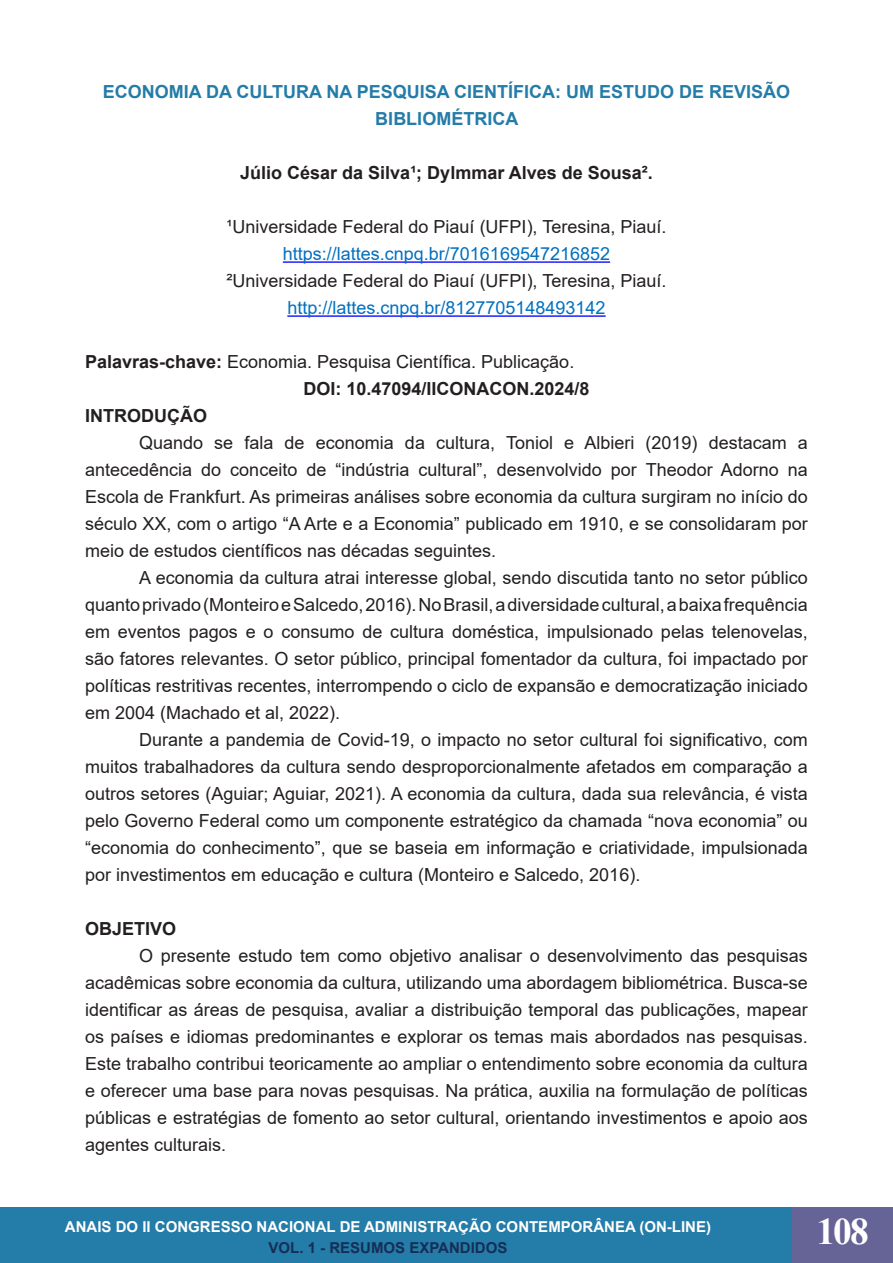
<style>
.page{position:relative;width:893px;height:1263px;background:#fff}
.page>*{position:absolute;margin:0;border:0;box-sizing:border-box;transform-origin:0 0}
.t1{font:700 37.5px "Times New Roman";color:#fff}
.Normal__Web{font:18px/27px "Arial";color:#231f20;text-align:justify}
.Título_2_ABNT_-_Título_2{font:700 18px "Arial";color:#231f20}
.t2{font:18px "Arial";color:#0070c0}
.t3{font:700 18px/27px "Arial";color:#247ca8;text-align:center}
.t4{font:700 15px "Arial";color:#fff}
.t5{font:700 15px "Arial";color:#162e55}
.s1{font-weight:700}
</style>
<div class="page">
<div style="left:0;top:1208px;width:893px;height:55px;background:#247ca8"></div>
<div style="left:792px;top:1208px;width:101px;height:55px;background:#666397"></div>
<hr style="left:283px;top:261px;width:327px;height:2px;background:#00f">
<hr style="left:287px;top:315px;width:319px;height:2px;background:#00f">
<p class="t3" style="left:103px;top:79px;width:689px">ECONOMIA DA CULTURA NA PESQUISA CIENTÍFICA: UM ESTUDO DE REVISÃO<br>BIBLIOMÉTRICA</p>
<p class="Título_2_ABNT_-_Título_2" style="left:240px;top:160px;width:414px">Júlio César da Silva¹; Dylmmar Alves de Sousa².</p>
<p class="Normal__Web" style="left:227px;top:213px;width:441px">¹Universidade Federal do Piauí (UFPI), Teresina, Piauí.</p>
<p class="t2" style="left:283px;top:241px;width:329px">https://lattes.cnpq.br/7016169547216852</p>
<p class="Normal__Web" style="left:227px;top:267px;width:441px">²Universidade Federal do Piauí (UFPI), Teresina, Piauí.</p>
<p class="t2" style="left:287px;top:295px;width:320px">http://lattes.cnpq.br/8127705148493142</p>
<p class="Normal__Web" style="left:85px;top:348px;width:491px"><span class="s1">Palavras-chave:</span> Economia. Pesquisa Científica. Publicação.</p>
<p class="Título_2_ABNT_-_Título_2" style="left:303px;top:376px;width:288px">DOI: 10.47094/IICONACON.2024/8</p>
<p class="Título_2_ABNT_-_Título_2" style="left:85px;top:403px;width:123px">INTRODUÇÃO</p>
<p class="Normal__Web" style="left:85px;top:429px;width:724px;text-indent:54px">Quando se fala de economia da cultura, Toniol e Albieri (2019) destacam a antecedência do conceito de “indústria cultural”, desenvolvido por Theodor Adorno na Escola de Frankfurt. As primeiras análises sobre economia da cultura surgiram no início do século XX, com o artigo “A Arte e a Economia” publicado em 1910, e se consolidaram por meio de estudos científicos nas décadas seguintes.</p>
<p class="Normal__Web" style="left:85px;top:564px;width:724px;text-indent:54px">A economia da cultura atrai interesse global, sendo discutida tanto no setor público quanto privado (Monteiro e Salcedo, 2016). No Brasil, a diversidade cultural, a baixa frequência em eventos pagos e o consumo de cultura doméstica, impulsionado pelas telenovelas, são fatores relevantes. O setor público, principal fomentador da cultura, foi impactado por políticas restritivas recentes, interrompendo o ciclo de expansão e democratização iniciado em 2004 (Machado et al, 2022).</p>
<p class="Normal__Web" style="left:85px;top:726px;width:724px;text-indent:54px">Durante a pandemia de Covid-19, o impacto no setor cultural foi significativo, com muitos trabalhadores da cultura sendo desproporcionalmente afetados em comparação a outros setores (Aguiar; Aguiar, 2021). A economia da cultura, dada sua relevância, é vista pelo Governo Federal como um componente estratégico da chamada “nova economia” ou “economia do conhecimento”, que se baseia em informação e criatividade, impulsionada por investimentos em educação e cultura (Monteiro e Salcedo, 2016).</p>
<p class="Título_2_ABNT_-_Título_2" style="left:85px;top:916px;width:93px">OBJETIVO</p>
<p class="Normal__Web" style="left:85px;top:942px;width:724px;text-indent:54px">O presente estudo tem como objetivo analisar o desenvolvimento das pesquisas acadêmicas sobre economia da cultura, utilizando uma abordagem bibliométrica. Busca-se identificar as áreas de pesquisa, avaliar a distribuição temporal das publicações, mapear os países e idiomas predominantes e explorar os temas mais abordados nas pesquisas.<br>Este trabalho contribui teoricamente ao ampliar o entendimento sobre economia da cultura e oferecer uma base para novas pesquisas. Na prática, auxilia na formulação de políticas públicas e estratégias de fomento ao setor cultural, orientando investimentos e apoio aos agentes culturais.</p>
<p class="t4" style="left:65px;top:1216px;width:648px">ANAIS DO II CONGRESSO NACIONAL DE ADMINISTRAÇÃO CONTEMPORÂNEA (ON-LINE)</p>
<p class="t5" style="left:269px;top:1237px;width:240px">VOL. 1 - RESUMOS EXPANDIDOS</p>
<h1 class="t1" style="left:816px;top:1204px;width:54px">108</h1>
</div>
